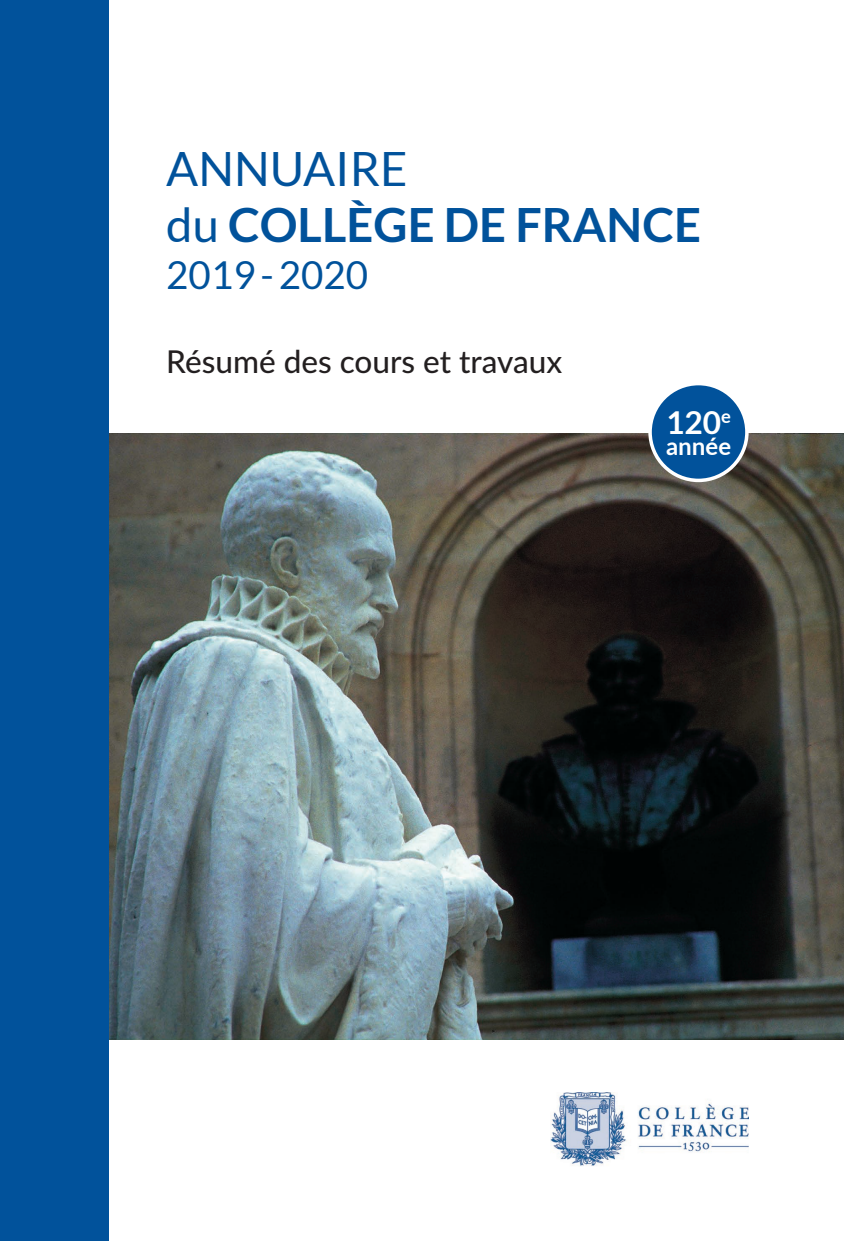
<style>
.page{position:relative;width:844px;height:1241px;background:#fff}
.page>*{position:absolute;margin:0;border:0;box-sizing:border-box;transform-origin:0 0}
.t1{font:700 47.25px/56px "Lato";color:#01529b}
.t2{font:38.5px "Lato";color:#01529b}
.t3{font:500 31.5px "Lato";color:#231f20}
.t4{font:700 31.5px "Lato";color:#fff}
.t5{font:700 23.97px "Lato";color:#fff}
.s1{font-weight:400}
</style>
<div class="page">
<img style="left:109px;top:433px;width:734px;height:605px">
<img style="left:550px;top:1092px;width:198px;height:74px">
<div style="left:650px;top:383px;width:96px;height:97px;background:#01529b;border-radius:50%"></div>
<div style="left:648px;top:382px;width:100px;height:100px;border:4px solid #fff;border-radius:50%"></div>
<div style="left:0;top:0;width:109px;height:1240px;background:#01529b"></div>
<p class="t1" style="left:166px;top:140px;width:536px"><span class="s1">ANNUAIRE<br>du</span> COLLÈGE DE FRANCE</p>
<p class="t2" style="left:166px;top:253px;width:203px">2019-2020</p>
<p class="t3" style="left:166px;top:338px;width:397px">Résumé des cours et travaux</p>
<p class="t4" style="left:666px;top:404px;width:66px">120<sup>e</sup></p>
<p class="t5" style="left:665px;top:433px;width:67px">année</p>
</div>
